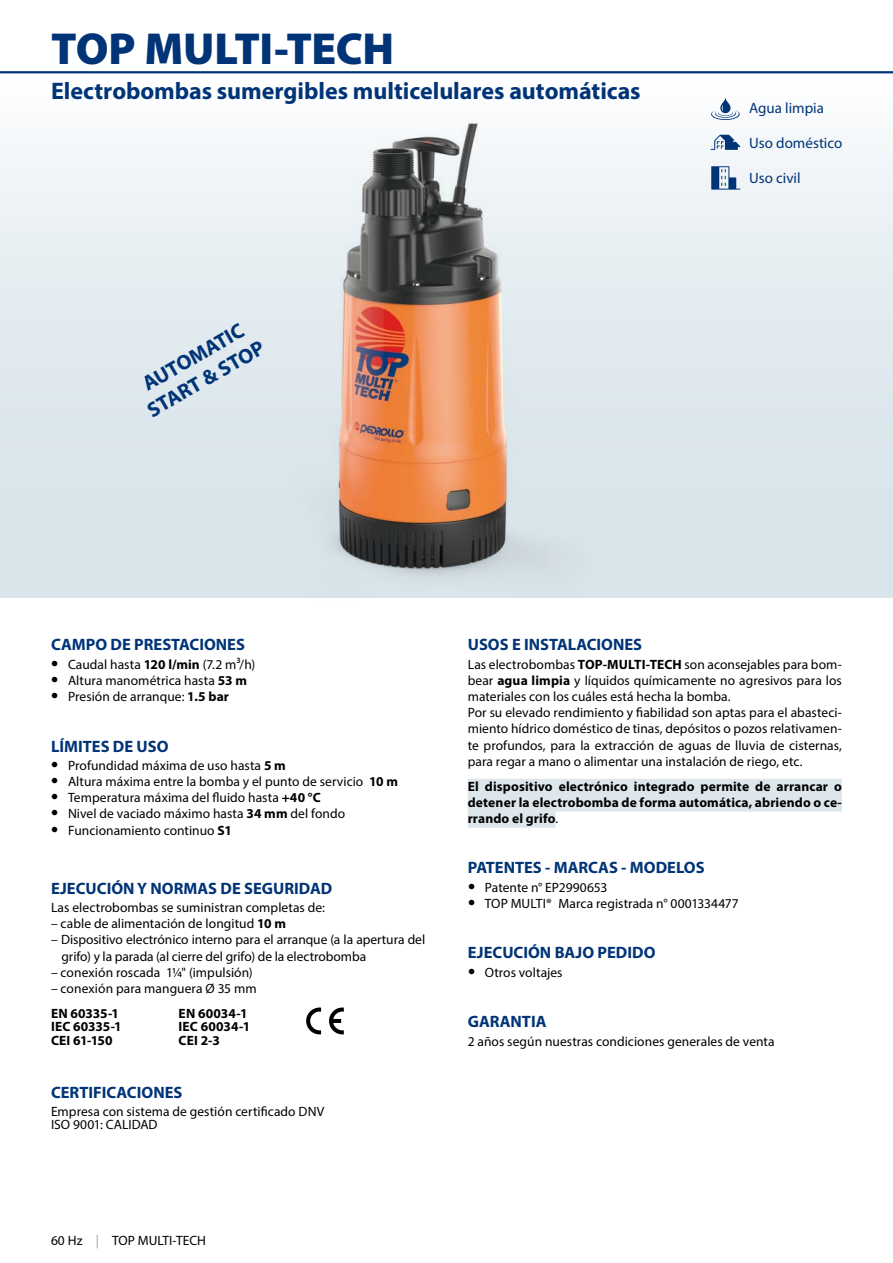
<style>
.page{position:relative;width:893px;height:1263px;background:#fff}
.page>*{position:absolute;margin:0;border:0;box-sizing:border-box;transform-origin:0 0}
.t1{font:900 45px "Myriad Pro";letter-spacing:-.01em;color:#003477}
.t2{font:700 24px "Myriad Pro";color:#003477}
.t3{font:700 21px/25.2px "Myriad Pro";color:#003477;text-align:center}
.t4{font:700 16.5px "Myriad Pro";color:#003477}
.t5{font:15px "Myriad Pro";color:#003477}
.t6{font:13.5px/16.2px "Myriad Pro";letter-spacing:.005em;color:#000}
.t7{font:700 13.5px/13.5px "Myriad Pro";letter-spacing:.01em;color:#000}
.s1{font-weight:700;font-size:21px}
.s2{font-weight:700}
.s3{color:#9c9e9f}
.s4{font-weight:400}
</style>
<div class="page">
<div style="left:0;top:72px;width:893px;height:525px;background:linear-gradient(to bottom,#f7fafb,#d2e0e7)"></div>
<hr style="left:0;top:71px;width:893px;height:2px;background:#003477">
<img style="left:225px;top:121px;width:399px;height:477px">
<img style="left:339px;top:124px;width:167px;height:444px">
<div style="left:468px;top:779px;width:374px;height:16px;background:#dde7eb"></div>
<div style="left:468px;top:795px;width:374px;height:16px;background:#dde7eb"></div>
<div style="left:468px;top:811px;width:87px;height:17px;background:#dde7eb"></div>
<svg style="left:329px;top:1007px;width:15px;height:27px"></svg>
<svg style="left:306px;top:1007px;width:15px;height:27px"></svg>
<svg style="left:711px;top:98px;width:29px;height:22px"></svg>
<svg style="left:711px;top:166px;width:29px;height:24px"></svg>
<svg style="left:710px;top:135px;width:30px;height:15px"></svg>
<h1 class="t1" style="left:51px;top:18px;width:345px">TOP MULTI-TECH</h1>
<h2 class="t2" style="left:51px;top:75px;width:591px">Electrobombas sumergibles multicelulares automáticas</h2>
<h3 class="t3" style="left:130px;top:378px;width:133px;rotate:-30deg">AUTOMATIC<br>START &amp; STOP</h3>
<p class="t5" style="left:749px;top:99px;width:76px">Agua limpia</p>
<p class="t5" style="left:749px;top:134px;width:94px">Uso doméstico</p>
<p class="t5" style="left:749px;top:169px;width:53px">Uso civil</p>
<p class="t4" style="left:51px;top:634px;width:195px">CAMPO DE PRESTACIONES</p>
<p class="t6" style="left:51px;top:656px;width:206px"><span class="s1">•</span> Caudal hasta <span class="s2">120 l/min</span> (7.2 m³/h)</p>
<p class="t6" style="left:51px;top:672px;width:197px"><span class="s1">•</span> Altura manométrica hasta <span class="s2">53 m</span></p>
<p class="t6" style="left:51px;top:688px;width:179px"><span class="s1">•</span> Presión de arranque: <span class="s2">1.5 bar</span></p>
<p class="t4" style="left:51px;top:735px;width:119px">LÍMITES DE USO</p>
<p class="t6" style="left:51px;top:757px;width:236px"><span class="s1">•</span> Profundidad máxima de uso hasta <span class="s2">5 m</span></p>
<p class="t6" style="left:51px;top:773px;width:348px"><span class="s1">•</span> Altura máxima entre la bomba y el punto de servicio <span class="s2">10 m</span></p>
<p class="t6" style="left:51px;top:789px;width:271px"><span class="s1">•</span> Temperatura máxima del fluido hasta <span class="s2">+40 °C</span></p>
<p class="t6" style="left:51px;top:805px;width:296px"><span class="s1">•</span> Nivel de vaciado máximo hasta <span class="s2">34 mm</span> del fondo</p>
<p class="t6" style="left:51px;top:822px;width:182px"><span class="s1">•</span> Funcionamiento continuo <span class="s2">S1</span></p>
<p class="t4" style="left:51px;top:877px;width:283px">EJECUCIÓN Y NORMAS DE SEGURIDAD</p>
<p class="t6" style="left:51px;top:899px;width:275px">Las electrobombas se suministran completas de:</p>
<p class="t6" style="left:51px;top:915px;width:237px">– cable de alimentación de longitud <span class="s2">10 m</span></p>
<p class="t6" style="left:62px;top:931px;width:365px;text-indent:-11px">– Dispositivo electrónico interno para el arranque (a la apertura del grifo) y la parada (al cierre del grifo) de la electrobomba</p>
<p class="t6" style="left:51px;top:964px;width:203px">– conexión roscada 1¼" (impulsión)</p>
<p class="t6" style="left:51px;top:980px;width:207px">– conexión para manguera Ø 35 mm</p>
<p class="t7" style="left:51px;top:1006px;width:72px">EN 60335-1<br>IEC 60335-1<br>CEI 61-150</p>
<p class="t7" style="left:179px;top:1006px;width:73px">EN 60034-1<br>IEC 60034-1<br>CEI 2-3</p>
<p class="t4" style="left:51px;top:1081px;width:133px">CERTIFICACIONES</p>
<p class="t6" style="left:51px;top:1104px;width:275px;line-height:13.5px">Empresa con sistema de gestión certificado DNV<br>ISO 9001: CALIDAD</p>
<p class="t6" style="left:51px;top:1232px;width:156px">60 Hz <span class="s3">|</span> TOP MULTI-TECH</p>
<p class="t6" style="left:51px;top:1232px;width:207px">358 | CATALOGO GENERAL <span class="s2">60 Hz</span></p>
<p class="t4" style="left:468px;top:634px;width:176px">USOS E INSTALACIONES</p>
<p class="t6" style="left:468px;top:656px;width:376px">Las electrobombas <span class="s2">TOP-MULTI-TECH</span> son aconsejables para bom&shy;bear <span class="s2">agua limpia</span> y líquidos químicamente no agresivos para los materiales con los cuáles está hecha la bomba.<br>Por su elevado rendimiento y fiabilidad son aptas para el abasteci&shy;miento hídrico doméstico de tinas, depósitos o pozos relativamen&shy;te profundos, para la extracción de aguas de lluvia de cisternas, para regar a mano o alimentar una instalación de riego, etc.</p>
<p class="t7" style="left:468px;top:777px;width:376px;line-height:16.2px;text-align:justify">El dispositivo electrónico integrado permite de arrancar o detener la electrobomba de forma automática, abriendo o ce&shy;rrando el grifo<span class="s4">.</span></p>
<p class="t4" style="left:468px;top:857px;width:238px">PATENTES - MARCAS - MODELOS</p>
<p class="t6" style="left:468px;top:879px;width:141px"><span class="s1">•</span> Patente n° EP2990653</p>
<p class="t6" style="left:468px;top:895px;width:272px"><span class="s1">•</span> TOP MULTI® Marca registrada n° 0001334477</p>
<p class="t4" style="left:468px;top:942px;width:189px">EJECUCIÓN BAJO PEDIDO</p>
<p class="t6" style="left:468px;top:964px;width:96px"><span class="s1">•</span> Otros voltajes</p>
<p class="t4" style="left:468px;top:1011px;width:80px">GARANTIA</p>
<p class="t6" style="left:468px;top:1033px;width:308px">2 años según nuestras condiciones generales de venta</p>
</div>
